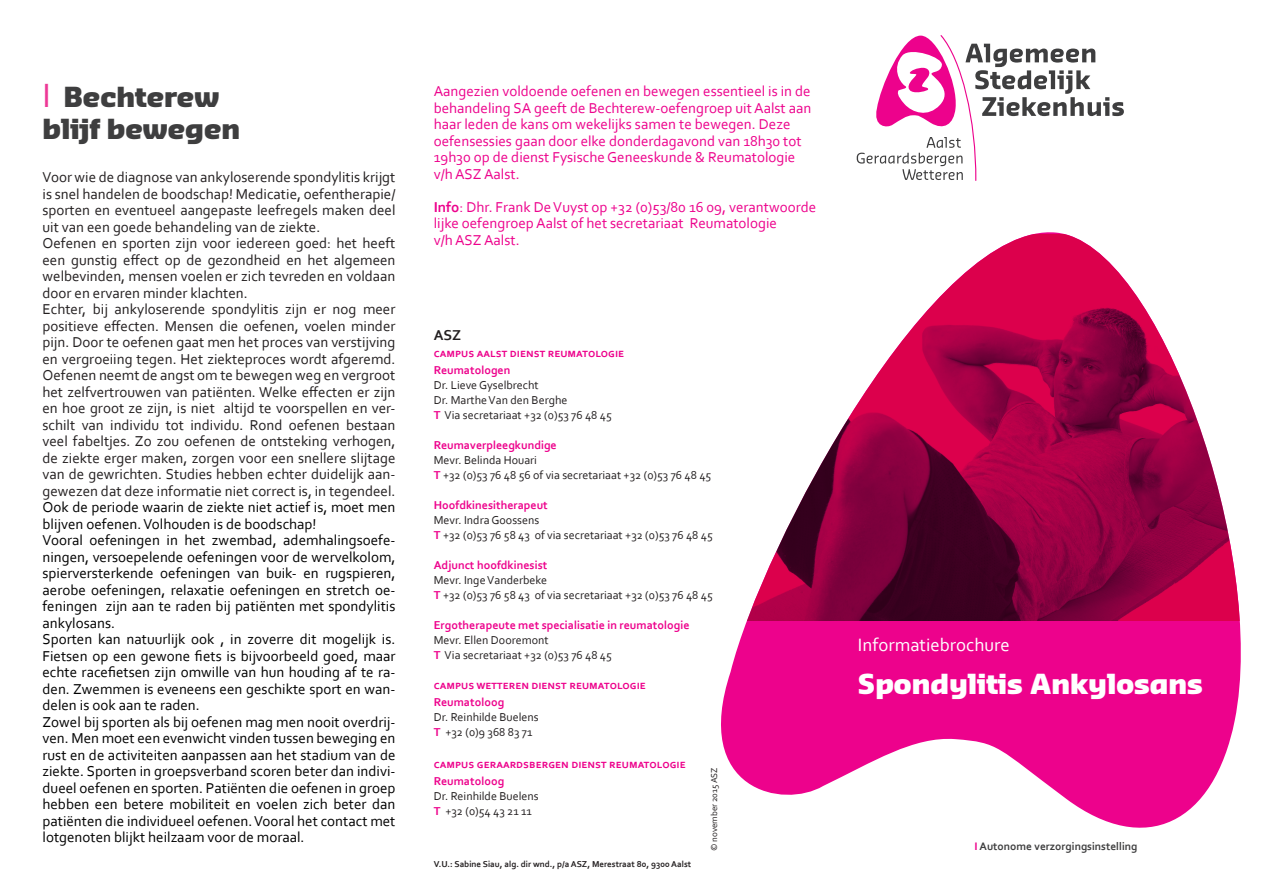
<style>
.page{position:relative;width:1263px;height:893px;background:#fff}
.page>*{position:absolute;margin:0;border:0;box-sizing:border-box;transform-origin:0 0}
.t1{font:900 27px/32.4px "Sansa Pro";color:#3e3e3f}
.BR_A4_COVER_titel1{font:900 27px "Sansa Pro";color:#fff}
.BR_A4_COVER_titel2{font:18.75px "Corbel";color:#fff}
.BR_A4_BODY_10pt{font:15px/16.5px "Corbel";color:#231f20;text-align:justify}
.t2{font:15px/16.5px "Corbel";color:#000;text-align:justify}
.t3{font:15px/16.5px "Corbel";color:#ed028c}
.t4{font:700 15px "Corbel";color:#231f20}
.BR_A4_BODY_10pt-2{font:12px/15px "Corbel";color:#231f20}
.BR_A4_BODY_10pt-3{font:700 12px "Corbel";color:#ed028c}
.BR_A4_TUSSENTITEL{font:700 12px "Corbel";color:#ed028c}
.t5{font:700 11.4px "Corbel";color:#3e3e3f}
.t6{font:700 9px "Corbel";color:#231f20}
.t7{font:9px "Corbel";color:#231f20}
.s1{font-family:"Corbel";font-weight:400;font-size:35.25px;color:#ed3896}
.s2{font-weight:700}
.s3{font-weight:700;color:#ed028c}
.s4{color:#ed028c}
</style>
<div class="page">
<svg style="left:721px;top:232px;width:520px;height:596px;fill:#ed028c"></svg>
<img style="left:744px;top:234px;width:497px;height:387px">
<svg style="left:857px;top:35px;width:267px;height:146px"></svg>
<p class="t1" style="left:43px;top:80px;width:199px"><span class="s1">I</span> Bechterew blijf bewegen</p>
<p class="t3" style="left:434px;top:83px;width:379px">Aangezien voldoende oefenen en bewegen essentieel is in de behandeling SA geeft de Bechterew-oefengroep uit Aalst aan haar leden de kans om wekelijks samen te bewegen. Deze oefensessies gaan door elke donderdagavond van 18h30 tot 19h30 op de dienst Fysische Geneeskunde &amp; Reumatologie v/h ASZ Aalst.</p>
<p class="t3" style="left:434px;top:198px;width:384px"><span class="s2">Info</span>: Dhr. Frank De Vuyst op +32 (0)53/80 16 09, verantwoorde lijke oefengroep Aalst of het secretariaat Reumatologie<br>v/h ASZ Aalst.</p>
<p class="BR_A4_BODY_10pt" style="left:43px;top:169px;width:354px">Voor wie de diagnose van ankyloserende spondylitis krijgt is snel handelen de boodschap! Medicatie, oefentherapie/ sporten en eventueel aangepaste leefregels maken deel uit van een goede behandeling van de ziekte.</p>
<p class="BR_A4_BODY_10pt" style="left:43px;top:235px;width:354px">Oefenen en sporten zijn voor iedereen goed: het heeft een gunstig effect op de gezondheid en het algemeen welbevinden, mensen voelen er zich tevreden en voldaan door en ervaren minder klachten.</p>
<p class="BR_A4_BODY_10pt" style="left:43px;top:301px;width:354px">Echter, bij ankyloserende spondylitis zijn er nog meer positieve effecten. Mensen die oefenen, voelen minder pijn. Door te oefenen gaat men het proces van verstijving en vergroeiing tegen. Het ziekteproces wordt afgeremd.<br>Oefenen neemt de angst om te bewegen weg en vergroot het zelfvertrouwen van patiënten. Welke effecten er zijn en hoe groot ze zijn, is niet altijd te voorspellen en ver&shy;schilt van individu tot individu. Rond oefenen bestaan veel fabeltjes. Zo zou oefenen de ontsteking verhogen, de ziekte erger maken, zorgen voor een snellere slijtage van de gewrichten. Studies hebben echter duidelijk aan&shy;gewezen dat deze informatie niet correct is, in tegendeel.</p>
<p class="t2" style="left:43px;top:499px;width:354px">Ook de periode waarin de ziekte niet actief is, moet men blijven oefenen. Volhouden is de boodschap!</p>
<p class="t2" style="left:43px;top:532px;width:354px">Vooral oefeningen in het zwembad, ademhalingsoefe&shy;ningen, versoepelende oefeningen voor de wervelkolom, spierversterkende oefeningen van buik- en rugspieren, aerobe oefeningen, relaxatie oefeningen en stretch oe&shy;feningen zijn aan te raden bij patiënten met spondylitis ankylosans.</p>
<p class="t2" style="left:43px;top:631px;width:354px">Sporten kan natuurlijk ook , in zoverre dit mogelijk is.<br>Fietsen op een gewone fiets is bijvoorbeeld goed, maar echte racefietsen zijn omwille van hun houding af te ra&shy;den. Zwemmen is eveneens een geschikte sport en wan&shy;delen is ook aan te raden.</p>
<p class="t2" style="left:43px;top:713px;width:354px">Zowel bij sporten als bij oefenen mag men nooit overdrij&shy;ven. Men moet een evenwicht vinden tussen beweging en rust en de activiteiten aanpassen aan het stadium van de ziekte. Sporten in groepsverband scoren beter dan indivi&shy;dueel oefenen en sporten. Patiënten die oefenen in groep hebben een betere mobiliteit en voelen zich beter dan patiënten die individueel oefenen. Vooral het contact met lotgenoten blijkt heilzaam voor de moraal.</p>
<p class="t4" style="left:434px;top:325px;width:29px">ASZ</p>
<p class="BR_A4_BODY_10pt-3" style="left:434px;top:345px;width:192px">campus aalst dienst reumatologie</p>
<p class="BR_A4_TUSSENTITEL" style="left:434px;top:362px;width:78px">Reumatologen</p>
<p class="BR_A4_BODY_10pt-2" style="left:434px;top:377px;width:106px">Dr. Lieve Gyselbrecht</p>
<p class="BR_A4_BODY_10pt-2" style="left:434px;top:392px;width:180px">Dr. Marthe Van den Berghe<br><span class="s3">T</span> Via secretariaat +32 (0)53 76 48 45</p>
<p class="BR_A4_TUSSENTITEL" style="left:434px;top:437px;width:125px">Reumaverpleegkundige</p>
<p class="BR_A4_BODY_10pt-2" style="left:434px;top:452px;width:279px">Mevr. Belinda Houari<br><span class="s3">T</span> +32 (0)53 76 48 56 of via secretariaat +32 (0)53 76 48 45</p>
<p class="BR_A4_TUSSENTITEL" style="left:434px;top:497px;width:116px">Hoofdkinesitherapeut</p>
<p class="BR_A4_BODY_10pt-2" style="left:434px;top:512px;width:281px">Mevr. Indra Goossens<br><span class="s3">T</span> +32 (0)53 76 58 43 of via secretariaat +32 (0)53 76 48 45</p>
<p class="BR_A4_BODY_10pt-2" style="left:434px;top:557px;width:281px"><span class="s3">Adjunct hoofdkinesist<br></span>Mevr. Inge Vanderbeke<br><span class="s3">T</span> +32 (0)53 76 58 43 of via secretariaat +32 (0)53 76 48 45</p>
<p class="BR_A4_BODY_10pt-3" style="left:434px;top:617px;width:257px">Ergotherapeute met specialisatie in reumatologie</p>
<p class="BR_A4_BODY_10pt-2" style="left:434px;top:632px;width:180px">Mevr. Ellen Dooremont<br><span class="s3">T</span> Via secretariaat +32 (0)53 76 48 45</p>
<p class="BR_A4_BODY_10pt-3" style="left:434px;top:677px;width:214px">campus wetteren dienst reumatologie</p>
<p class="BR_A4_TUSSENTITEL" style="left:434px;top:695px;width:72px">Reumatoloog</p>
<p class="BR_A4_BODY_10pt-2" style="left:434px;top:709px;width:106px">Dr. Reinhilde Buelens</p>
<p class="BR_A4_BODY_10pt-2" style="left:434px;top:724px;width:100px"><span class="s3">T</span> +32 (0)9 368 83 71</p>
<p class="BR_A4_BODY_10pt-3" style="left:434px;top:757px;width:253px">campus geraardsbergen dienst reumatologie</p>
<p class="BR_A4_TUSSENTITEL" style="left:434px;top:774px;width:72px">Reumatoloog</p>
<p class="BR_A4_BODY_10pt-2" style="left:434px;top:788px;width:106px">Dr. Reinhilde Buelens</p>
<p class="BR_A4_BODY_10pt-2" style="left:434px;top:803px;width:100px"><span class="s3">T</span> +32 (0)54 43 21 11</p>
<p class="t7" style="left:709px;top:851px;width:85px;rotate:-90deg">© november 2015 ASZ</p>
<p class="t6" style="left:434px;top:859px;width:259px">V.U.: Sabine Siau, alg. dir wnd., p/a ASZ, Merestraat 80, 9300 Aalst</p>
<p class="BR_A4_COVER_titel2" style="left:858px;top:633px;width:153px">Informatiebrochure</p>
<p class="BR_A4_COVER_titel1" style="left:858px;top:666px;width:347px">Spondylitis Ankylosans</p>
<p class="t5" style="left:974px;top:839px;width:164px"><span class="s4">I</span> Autonome verzorgingsinstelling</p>
</div>
